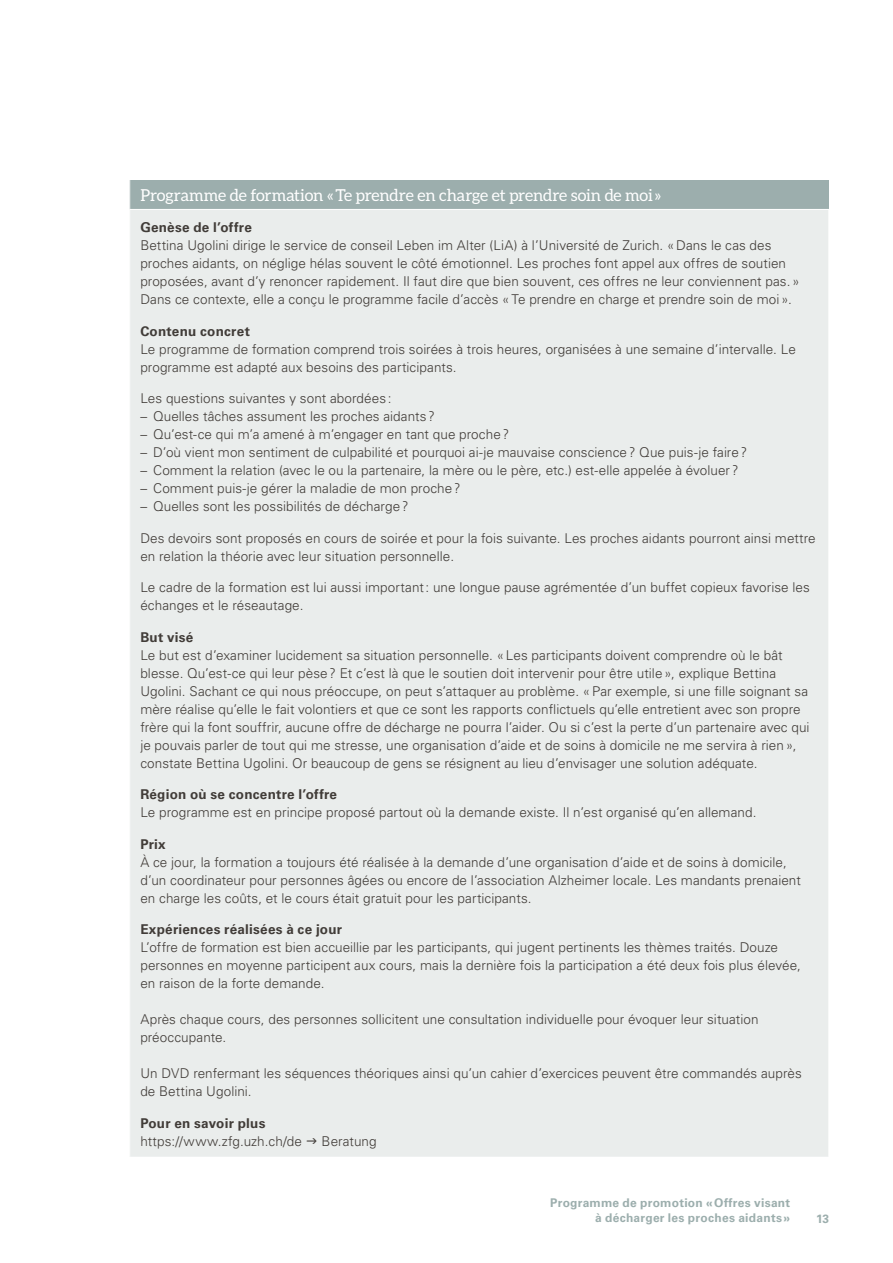
<style>
.page{position:relative;width:893px;height:1263px;background:#fff}
.page>*{position:absolute;margin:0;border:0;box-sizing:border-box;transform-origin:0 0}
.t1{font:16.5px "Aleo";letter-spacing:-.015em;color:#fff}
.t2{font:300 13.5px/18px "Univers LT";letter-spacing:.005em;color:#413c38}
.t3{font:700 13.5px "Univers LT";letter-spacing:.02em;color:#413c38}
.t4{font:700 12px/15px "Univers LT";letter-spacing:.02em;color:#9caead;text-align:right}
.s1{font-family:"Univers LT Std"}
</style>
<div class="page">
<div style="left:130px;top:180px;width:699px;height:29px;background:#9caead"></div>
<div style="left:130px;top:209px;width:699px;height:948px;background:#eaedec"></div>
<svg style="left:129px;top:180px;width:1px;height:29px"></svg>
<hr style="left:129px;top:209px;width:700px;height:1px;background:#fff">
<hr style="left:828px;top:210px;width:1px;height:947px;background:#fff">
<p class="t1" style="left:140px;top:186px;width:522px">Programme de formation «Te prendre en charge et prendre soin de moi»</p>
<p class="t3" style="left:140px;top:220px;width:113px">Genèse de l’offre</p>
<p class="t2" style="left:140px;top:237px;width:661px">Bettina Ugolini dirige le service de conseil Leben im Alter (LiA) à l’Université de Zurich. «Dans le cas des proches aidants, on néglige hélas souvent le côté émotionnel. Les proches font appel aux offres de soutien proposées, avant d’y renoncer rapidement. Il faut dire que bien souvent, ces offres ne leur conviennent pas.» Dans ce contexte, elle a conçu le programme facile d’accès «Te prendre en charge et prendre soin de moi».</p>
<p class="t3" style="left:140px;top:323px;width:111px">Contenu concret</p>
<p class="t2" style="left:140px;top:340px;width:657px">Le programme de formation comprend trois soirées à trois heures, organisées à une semaine d’intervalle. Le programme est adapté aux besoins des participants.</p>
<p class="t2" style="left:140px;top:389px;width:253px">Les questions suivantes y sont abordées :</p>
<p class="t2" style="left:140px;top:407px;width:296px"><span class="s1">–</span> Quelles tâches assument les proches aidants ?</p>
<p class="t2" style="left:140px;top:425px;width:370px"><span class="s1">–</span> Qu’est-ce qui m’a amené à m’engager en tant que proche?</p>
<p class="t2" style="left:140px;top:443px;width:608px"><span class="s1">–</span> D’où vient mon sentiment de culpabilité et pourquoi ai-je mauvaise conscience? Que puis-je faire?</p>
<p class="t2" style="left:140px;top:461px;width:600px"><span class="s1">–</span> Comment la relation (avec le ou la partenaire, la mère ou le père, etc.) est-elle appelée à évoluer ?</p>
<p class="t2" style="left:140px;top:479px;width:322px"><span class="s1">–</span> Comment puis-je gérer la maladie de mon proche?</p>
<p class="t2" style="left:140px;top:497px;width:270px"><span class="s1">–</span> Quelles sont les possibilités de décharge?</p>
<p class="t2" style="left:140px;top:529px;width:677px">Des devoirs sont proposés en cours de soirée et pour la fois suivante. Les proches aidants pourront ainsi mettre en relation la théorie avec leur situation personnelle.</p>
<p class="t2" style="left:140px;top:578px;width:671px">Le cadre de la formation est lui aussi important: une longue pause agrémentée d’un buffet copieux favorise les échanges et le réseautage.</p>
<p class="t3" style="left:140px;top:629px;width:54px">But visé</p>
<p class="t2" style="left:140px;top:646px;width:671px">Le but est d’examiner lucidement sa situation personnelle. «Les participants doivent comprendre où le bât blesse. Qu’est-ce qui leur pèse? Et c’est là que le soutien doit intervenir pour être utile», explique Bettina Ugolini. Sachant ce qui nous préoccupe, on peut s’attaquer au problème. «Par exemple, si une fille soignant sa mère réalise qu’elle le fait volontiers et que ce sont les rapports conflictuels qu’elle entretient avec son propre frère qui la font souffrir, aucune offre de décharge ne pourra l’aider. Ou si c’est la perte d’un partenaire avec qui je pouvais parler de tout qui me stresse, une organisation d’aide et de soins à domicile ne me servira à rien», constate Bettina Ugolini. Or beaucoup de gens se résignent au lieu d’envisager une solution adéquate.</p>
<p class="t3" style="left:140px;top:787px;width:198px">Région où se concentre l’offre</p>
<p class="t2" style="left:140px;top:803px;width:618px">Le programme est en principe proposé partout où la demande existe. Il n’est organisé qu’en allemand.</p>
<p class="t3" style="left:140px;top:836px;width:27px">Prix</p>
<p class="t2" style="left:140px;top:853px;width:662px">À ce jour, la formation a toujours été réalisée à la demande d’une organisation d’aide et de soins à domicile, d’un coordinateur pour personnes âgées ou encore de l’association Alzheimer locale. Les mandants prenaient en charge les coûts, et le cours était gratuit pour les participants.</p>
<p class="t3" style="left:140px;top:921px;width:203px">Expériences réalisées à ce jour</p>
<p class="t2" style="left:140px;top:938px;width:662px">L’offre de formation est bien accueillie par les participants, qui jugent pertinents les thèmes traités. Douze personnes en moyenne participent aux cours, mais la dernière fois la participation a été deux fois plus élevée, en raison de la forte demande.</p>
<p class="t2" style="left:140px;top:1010px;width:620px">Après chaque cours, des personnes sollicitent une consultation individuelle pour évoquer leur situation préoccupante.</p>
<p class="t2" style="left:140px;top:1064px;width:663px">Un DVD renfermant les séquences théoriques ainsi qu’un cahier d’exercices peuvent être commandés auprès de Bettina Ugolini.</p>
<p class="t3" style="left:140px;top:1115px;width:127px">Pour en savoir plus</p>
<p class="t2" style="left:140px;top:1132px;width:163px">https://www.zfg.uzh.ch/de</p>
<p class="t2" style="left:322px;top:1132px;width:57px">Beratung</p>
<p class="t4" style="left:550px;top:1195px;width:241px">Programme de promotion «Offres visant à décharger les proches aidants»</p>
<p class="t4" style="left:816px;top:1211px;width:15px">13</p>
</div>
